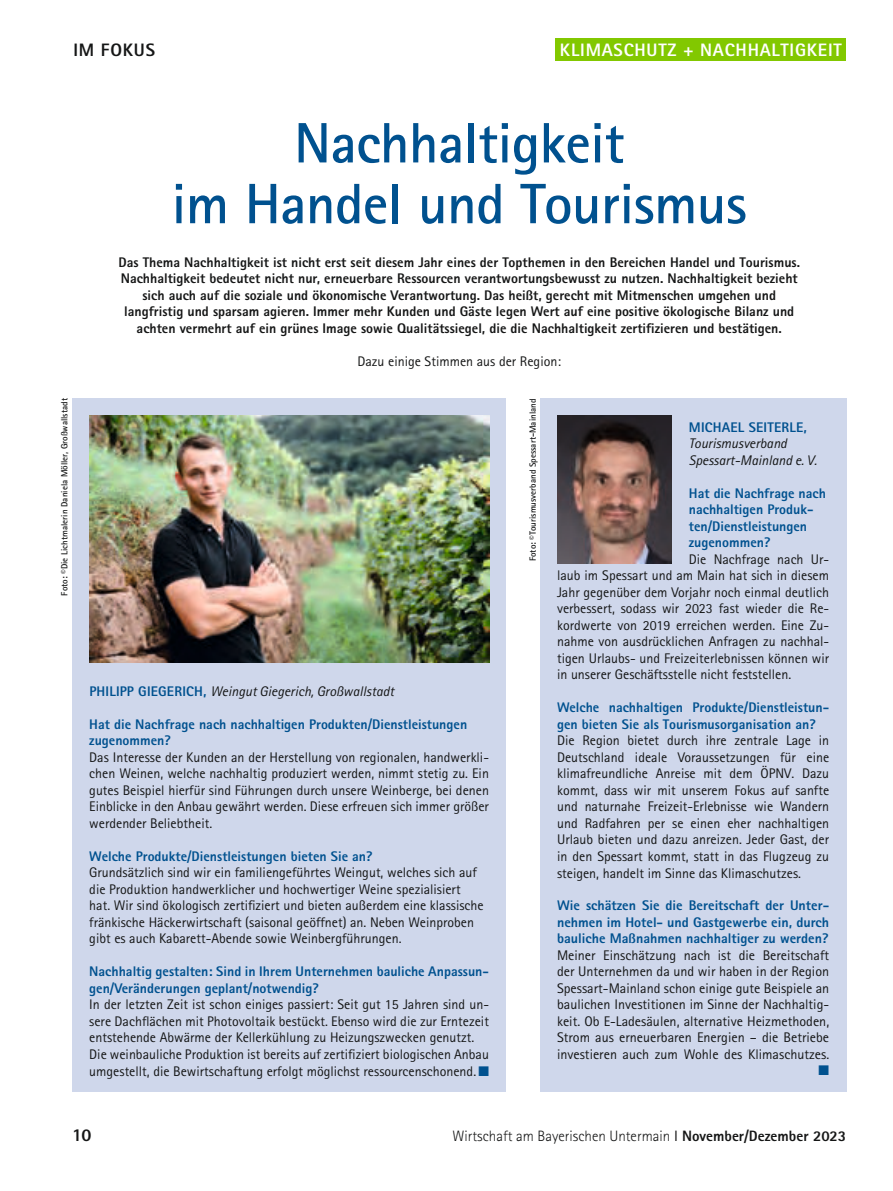
<style>
.page{position:relative;width:893px;height:1191px;background:#fff}
.page>*{position:absolute;margin:0;border:0;box-sizing:border-box;transform-origin:0 0}
.t1{font:700 57px/60.8px "Agfa Rotis Sans Serif";letter-spacing:-.01em;color:#00518f;text-align:center}
.t2{font:800 18px "Agfa Rotis Sans Serif";letter-spacing:.045em;color:#fff}
.t3{font:800 18px "Agfa Rotis Sans Serif";color:#151616}
.t4{font:300 15px "Agfa Rotis Sans Serif";color:#151616}
.t5{font:500 13.95px/16.5px "Agfa Rotis Sans Serif";color:#151616;text-align:justify}
.t6{font:800 13.95px/16.5px "Agfa Rotis Sans Serif";color:#151616;text-align:center}
.t7{font:800 13.95px/16.5px "Agfa Rotis Sans Serif";color:#00518f}
.t8{font:italic 500 13.95px/16.5px "Agfa Rotis Sans Serif";color:#151616}
.t9{font:13.95px "Zapf Dingbats ITC";color:#00518f}
.t10{font:700 9px "Agfa Rotis Sans Serif";color:#151616}
.s1{font-weight:800;font-style:normal;color:#00518f}
.s2{color:#00518f}
.s3{font-weight:500}
.s4{font-weight:800}
</style>
<div class="page">
<div style="left:72px;top:399px;width:434px;height:693px;background:#cfd7eb"></div>
<div style="left:540px;top:399px;width:306px;height:693px;background:#cfd7eb"></div>
<img style="left:557px;top:415px;width:115px;height:149px">
<img style="left:89px;top:415px;width:400px;height:248px">
<div style="left:556px;top:39px;width:290px;height:22px;background:#82c800"></div>
<p class="t3" style="left:73px;top:42px;width:83px">IM FOKUS</p>
<p class="t2" style="left:560px;top:43px;width:283px">KLIMASCHUTZ + NACHHALTIGKEIT</p>
<h1 class="t1" style="left:172px;top:118px;width:577px">Nachhaltigkeit<br>im Handel und Tourismus</h1>
<p class="t6" style="left:118px;top:255px;width:683px">Das Thema Nachhaltigkeit ist nicht erst seit diesem Jahr eines der Topthemen in den Bereichen Handel und Tourismus.<br>Nachhaltigkeit bedeutet nicht nur, erneuerbare Ressourcen verantwortungsbewusst zu nutzen. Nachhaltigkeit bezieht sich auch auf die soziale und ökonomische Verantwortung. Das heißt, gerecht mit Mitmenschen umgehen und langfristig und sparsam agieren. Immer mehr Kunden und Gäste legen Wert auf eine positive ökologische Bilanz und achten vermehrt auf ein grünes Image sowie Qualitätssiegel, die die Nachhaltigkeit zertifizieren und bestätigen.</p>
<p class="t5" style="left:357px;top:353px;width:205px">Dazu einige Stimmen aus der Region:</p>
<p class="t10" style="left:61px;top:595px;width:199px;rotate:-90deg">Foto: ©Die Lichtmalerin Daniela Möller, Großwallstadt</p>
<p class="t10" style="left:529px;top:561px;width:164px;rotate:-90deg">Foto: ©Tourismusverband Spessart-Mainland</p>
<p class="t8" style="left:89px;top:684px;width:306px"><span class="s1">PHILIPP GIEGERICH,</span> Weingut Giegerich, Großwallstadt</p>
<p class="t7" style="left:89px;top:717px;width:379px">Hat die Nachfrage nach nachhaltigen Produkten/Dienstleistungen zugenommen?</p>
<p class="t5" style="left:89px;top:749px;width:401px">Das Interesse der Kunden an der Herstellung von regionalen, handwerkli&shy;chen Weinen, welche nachhaltig produziert werden, nimmt stetig zu. Ein gutes Beispiel hierfür sind Führungen durch unsere Weinberge, bei denen Einblicke in den Anbau gewährt werden. Diese erfreuen sich immer größer werdender Beliebtheit.</p>
<p class="t7" style="left:89px;top:849px;width:285px">Welche Produkte/Dienstleistungen bieten Sie an?</p>
<p class="t5" style="left:89px;top:864px;width:396px;text-align:left">Grundsätzlich sind wir ein familiengeführtes Weingut, welches sich auf die Produktion handwerklicher und hochwertiger Weine spezialisiert hat. Wir sind ökologisch zertifiziert und bieten außerdem eine klassische fränkische Häckerwirtschaft (saisonal geöffnet) an. Neben Weinproben gibt es auch Kabarett-Abende sowie Weinbergführungen.</p>
<p class="t7" style="left:89px;top:964px;width:401px">Nachhaltig gestalten: Sind in Ihrem Unternehmen bauliche Anpassun&shy;gen/Veränderungen geplant/notwendig?</p>
<p class="t5" style="left:89px;top:996px;width:401px;text-align:left">In der letzten Zeit ist schon einiges passiert: Seit gut 15 Jahren sind un&shy;sere Dachflächen mit Photovoltaik bestückt. Ebenso wird die zur Erntezeit entstehende Abwärme der Kellerkühlung zu Heizungszwecken genutzt.<br>Die weinbauliche Produktion ist bereits auf zertifiziert biologischen Anbau umgestellt, die Bewirtschaftung erfolgt möglichst ressourcenschonend. <span class="s2">■</span></p>
<p class="t7" style="left:689px;top:420px;width:119px">MICHAEL SEITERLE,</p>
<p class="t8" style="left:689px;top:436px;width:130px">Tourismusverband<br>Spessart-Mainland e. V.</p>
<p class="t7" style="left:689px;top:486px;width:139px">Hat die Nachfrage nach nachhaltigen Produk&shy;ten/Dienstleistungen zugenommen?</p>
<p class="t5" style="left:557px;top:551px;width:274px;text-indent:132px">Die Nachfrage nach Ur&shy;laub im Spessart und am Main hat sich in diesem Jahr gegenüber dem Vorjahr noch einmal deutlich verbessert, sodass wir 2023 fast wieder die Re&shy;kordwerte von 2019 erreichen werden. Eine Zu&shy;nahme von ausdrücklichen Anfragen zu nachhal&shy;tigen Urlaubs- und Freizeiterlebnissen können wir in unserer Geschäftsstelle nicht feststellen.</p>
<p class="t7" style="left:557px;top:700px;width:274px">Welche nachhaltigen Produkte/Dienstleistun&shy;gen bieten Sie als Tourismusorganisation an?</p>
<p class="t5" style="left:557px;top:732px;width:274px">Die Region bietet durch ihre zentrale Lage in Deutschland ideale Voraussetzungen für eine klimafreundliche Anreise mit dem ÖPNV. Dazu kommt, dass wir mit unserem Fokus auf sanfte und naturnahe Freizeit-Erlebnisse wie Wandern und Radfahren per se einen eher nachhaltigen Urlaub bieten und dazu anreizen. Jeder Gast, der in den Spessart kommt, statt in das Flugzeug zu steigen, handelt im Sinne das Klimaschutzes.</p>
<p class="t7" style="left:557px;top:898px;width:274px;text-align:justify">Wie schätzen Sie die Bereitschaft der Unter&shy;nehmen im Hotel- und Gastgewerbe ein, durch bauliche Maßnahmen nachhaltiger zu werden?</p>
<p class="t5" style="left:557px;top:947px;width:274px">Meiner Einschätzung nach ist die Bereitschaft der Unternehmen da und wir haben in der Region Spessart-Mainland schon einige gute Beispiele an baulichen Investitionen im Sinne der Nachhaltig&shy;keit. Ob E-Ladesäulen, alternative Heizmethoden, Strom aus erneuerbaren Energien – die Betriebe investieren auch zum Wohle des Klimaschutzes.</p>
<p class="t9" style="left:819px;top:1064px;width:12px">■</p>
<p class="t3" style="left:72px;top:1127px;width:21px">10</p>
<p class="t4" style="left:453px;top:1131px;width:395px">Wirtschaft am Bayerischen Untermain <span class="s3">I</span> <span class="s4">November/Dezember 2023</span></p>
</div>
